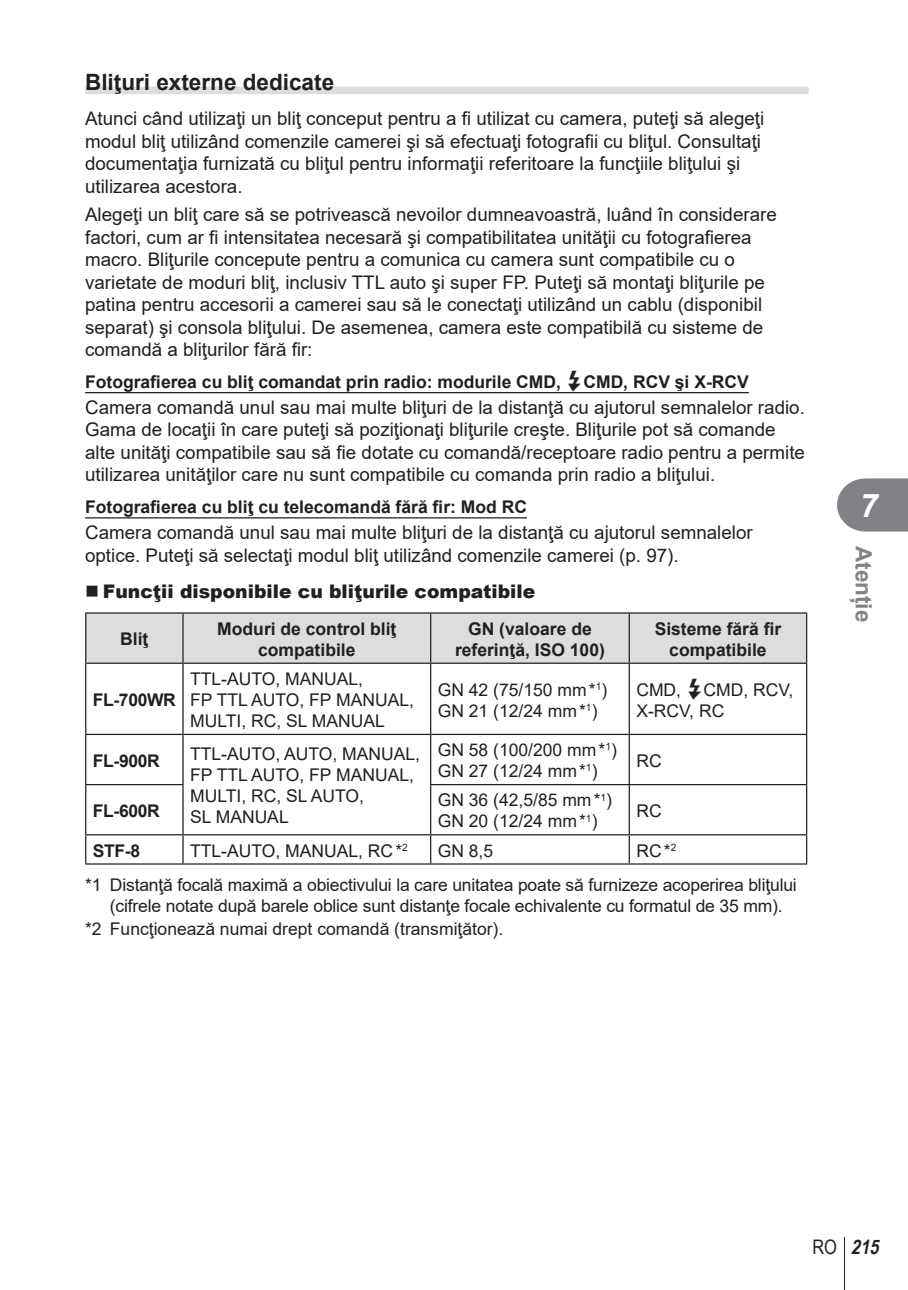
<style>
.page{position:relative;width:908px;height:1290px;background:#fff}
.page>*{position:absolute;margin:0;border:0;box-sizing:border-box;transform-origin:0 0}
.t1{font:italic 700 32.5px "Arial";color:#fff}
.t2{font:700 22.5px "Arial";color:#231f20}
.t3{font:700 22.5px "Arial";color:#808285}
.t4{font:italic 700 20px "Arial Narrow";color:#231f20}
.t5{font:18.75px/22.5px "Arial";color:#231f20}
.t6{font:900 18.75px "Arial";color:#231f20}
.t7{font:17.5px/21px "Arial";color:#231f20}
.t8{font:700 17.5px/21px "Arial";color:#231f20;text-align:center}
.s1{font-family:"Olympus 1";font-weight:400}
.s2{font-family:"Olympus 1"}
.s3{font-weight:400;font-style:normal}
</style>
<div class="page">
<hr style="left:843px;top:1237px;width:1px;height:53px;background:#231f20">
<svg style="left:837px;top:478px;width:70px;height:53px;background:#8b8d90"></svg>
<div style="left:85px;top:87px;width:723px;height:7px;background:#dcddde"></div>
<hr style="left:85px;top:392px;width:663px;height:1px;background:#231f20">
<hr style="left:85px;top:517px;width:441px;height:1px;background:#231f20">
<div style="left:86px;top:614px;width:719px;height:48px;background:#dcddde"></div>
<hr style="left:430px;top:614px;width:1px;height:48px;background:#231f20">
<hr style="left:430px;top:664px;width:1px;height:70px;background:#231f20">
<hr style="left:85px;top:734px;width:98px;height:1px;background:#231f20">
<hr style="left:430px;top:734px;width:376px;height:1px;background:#231f20">
<hr style="left:85px;top:784px;width:98px;height:1px;background:#231f20">
<hr style="left:430px;top:784px;width:376px;height:1px;background:#231f20">
<hr style="left:85px;top:834px;width:98px;height:1px;background:#231f20">
<hr style="left:430px;top:834px;width:199px;height:1px;background:#231f20">
<svg style="left:430px;top:835px;width:1px;height:28px"></svg>
<hr style="left:629px;top:834px;width:177px;height:1px;background:#231f20">
<hr style="left:85px;top:863px;width:721px;height:1px;background:#231f20">
<hr style="left:182px;top:614px;width:1px;height:48px;background:#231f20">
<hr style="left:628px;top:614px;width:1px;height:48px;background:#231f20">
<hr style="left:182px;top:664px;width:1px;height:70px;background:#231f20">
<svg style="left:182px;top:835px;width:1px;height:28px"></svg>
<hr style="left:628px;top:664px;width:1px;height:70px;background:#231f20">
<hr style="left:628px;top:735px;width:1px;height:49px;background:#231f20">
<hr style="left:628px;top:785px;width:1px;height:49px;background:#231f20">
<svg style="left:628px;top:835px;width:1px;height:28px"></svg>
<hr style="left:183px;top:734px;width:247px;height:1px;background:#231f20">
<hr style="left:182px;top:735px;width:1px;height:49px;background:#231f20">
<hr style="left:430px;top:735px;width:1px;height:49px;background:#231f20">
<hr style="left:182px;top:785px;width:1px;height:49px;background:#231f20">
<hr style="left:430px;top:785px;width:1px;height:49px;background:#231f20">
<hr style="left:183px;top:834px;width:247px;height:1px;background:#231f20">
<hr style="left:85px;top:664px;width:1px;height:70px;background:#231f20">
<hr style="left:805px;top:664px;width:1px;height:70px;background:#231f20">
<hr style="left:85px;top:735px;width:1px;height:49px;background:#231f20">
<hr style="left:805px;top:735px;width:1px;height:49px;background:#231f20">
<hr style="left:85px;top:785px;width:1px;height:49px;background:#231f20">
<hr style="left:805px;top:785px;width:1px;height:49px;background:#231f20">
<svg style="left:85px;top:835px;width:1px;height:28px"></svg>
<hr style="left:85px;top:612px;width:98px;height:2px;background:#231f20">
<hr style="left:85px;top:614px;width:1px;height:48px;background:#231f20">
<hr style="left:183px;top:612px;width:623px;height:2px;background:#231f20">
<hr style="left:805px;top:614px;width:1px;height:48px;background:#231f20">
<hr style="left:85px;top:662px;width:721px;height:2px;background:#231f20">
<p class="t2" style="left:85px;top:70px;width:250px">Bliţuri externe dedicate</p>
<p class="t5" style="left:85px;top:108px;width:680px">Atunci când utilizaţi un bliţ conceput pentru a fi utilizat cu camera, puteţi să alegeţi modul bliţ utilizând comenzile camerei şi să efectuaţi fotografii cu bliţul. Consultaţi documentaţia furnizată cu bliţul pentru informaţii referitoare la funcţiile bliţului şi utilizarea acestora.</p>
<p class="t5" style="left:85px;top:203px;width:692px">Alegeţi un bliţ care să se potrivească nevoilor dumneavoastră, luând în considerare factori, cum ar fi intensitatea necesară şi compatibilitatea unităţii cu fotografierea macro. Bliţurile concepute pentru a comunica cu camera sunt compatibile cu o varietate de moduri bliţ, inclusiv TTL auto şi super FP. Puteţi să montaţi bliţurile pe patina pentru accesorii a camerei sau să le conectaţi utilizând un cablu (disponibil separat) şi consola bliţului. De asemenea, camera este compatibilă cu sisteme de comandă a bliţurilor fără fir:</p>
<p class="t8" style="left:85px;top:371px;width:665px">Fotografierea cu bliţ comandat prin radio: modurile CMD, <span class="s1">#</span>CMD, RCV şi X-RCV</p>
<p class="t5" style="left:85px;top:396px;width:721px">Camera comandă unul sau mai multe bliţuri de la distanţă cu ajutorul semnalelor radio.<br>Gama de locaţii în care puteţi să poziţionaţi bliţurile creşte. Bliţurile pot să comande alte unităţi compatibile sau să fie dotate cu comandă/receptoare radio pentru a permite utilizarea unităţilor care nu sunt compatibile cu comanda prin radio a bliţului.</p>
<p class="t8" style="left:85px;top:496px;width:443px">Fotografierea cu bliţ cu telecomandă fără fir: Mod RC</p>
<p class="t5" style="left:85px;top:521px;width:668px">Camera comandă unul sau mai multe bliţuri de la distanţă cu ajutorul semnalelor optice. Puteţi să selectaţi modul bliţ utilizând comenzile camerei (p. 97).</p>
<p class="t6" style="left:85px;top:577px;width:451px">■ Funcţii disponibile cu bliţurile compatibile</p>
<p class="t8" style="left:120px;top:629px;width:30px">Bliţ</p>
<p class="t8" style="left:217px;top:618px;width:180px">Moduri de control bliţ compatibile</p>
<p class="t8" style="left:455px;top:618px;width:151px">GN (valoare de referinţă, ISO 100)</p>
<p class="t8" style="left:654px;top:618px;width:128px">Sisteme fără fir compatibile</p>
<p class="t8" style="left:93px;top:689px;width:84px">FL-700WR</p>
<p class="t7" style="left:190px;top:668px;width:225px">TTL-AUTO, MANUAL,<br>FP TTL AUTO, FP MANUAL,<br>MULTI, RC, SL MANUAL</p>
<p class="t7" style="left:437px;top:679px;width:171px">GN 42 (75/150 mm *<sup>1</sup>)<br>GN 21 (12/24 mm *<sup>1</sup>)</p>
<p class="t7" style="left:636px;top:679px;width:158px">CMD, <span class="s2">#</span>CMD, RCV,<br>X-RCV, RC</p>
<p class="t8" style="left:93px;top:750px;width:68px">FL-900R</p>
<p class="t7" style="left:190px;top:744px;width:231px">TTL-AUTO, AUTO, MANUAL,<br>FP TTL AUTO, FP MANUAL,<br>MULTI, RC, SL AUTO,<br>SL MANUAL</p>
<p class="t7" style="left:437px;top:740px;width:181px">GN 58 (100/200 mm *<sup>1</sup>)<br>GN 27 (12/24 mm *<sup>1</sup>)</p>
<p class="t7" style="left:636px;top:750px;width:27px">RC</p>
<p class="t8" style="left:93px;top:800px;width:68px">FL-600R</p>
<p class="t7" style="left:437px;top:790px;width:176px">GN 36 (42,5/85 mm *<sup>1</sup>)<br>GN 20 (12/24 mm *<sup>1</sup>)</p>
<p class="t7" style="left:636px;top:800px;width:27px">RC</p>
<p class="t8" style="left:93px;top:840px;width:49px">STF-8</p>
<p class="t7" style="left:190px;top:840px;width:219px">TTL-AUTO, MANUAL, RC *<sup>2</sup></p>
<p class="t7" style="left:437px;top:840px;width:57px">GN 8,5</p>
<p class="t7" style="left:85px;top:833px;width:713px;line-height:34px;text-indent:551px">RC *<sup>2<br></sup>*1 Distanţă focală maximă a obiectivului la care unitatea poate să furnizeze acoperirea bliţului</p>
<p class="t7" style="left:85px;top:894px;width:698px;line-height:23px;text-indent:25px">(cifrele notate după barele oblice sunt distanţe focale echivalente cu formatul de 35 mm). *2 Funcţionează numai drept comandă (transmiţător).</p>
<h1 class="t1" style="left:859px;top:487px;width:20px">7</h1>
<p class="t3" style="left:875px;top:546px;width:78px;rotate:90deg">Atenție</p>
<p class="t4" style="left:812px;top:1235px;width:72px"><span class="s3">RO</span> 215</p>
</div>
